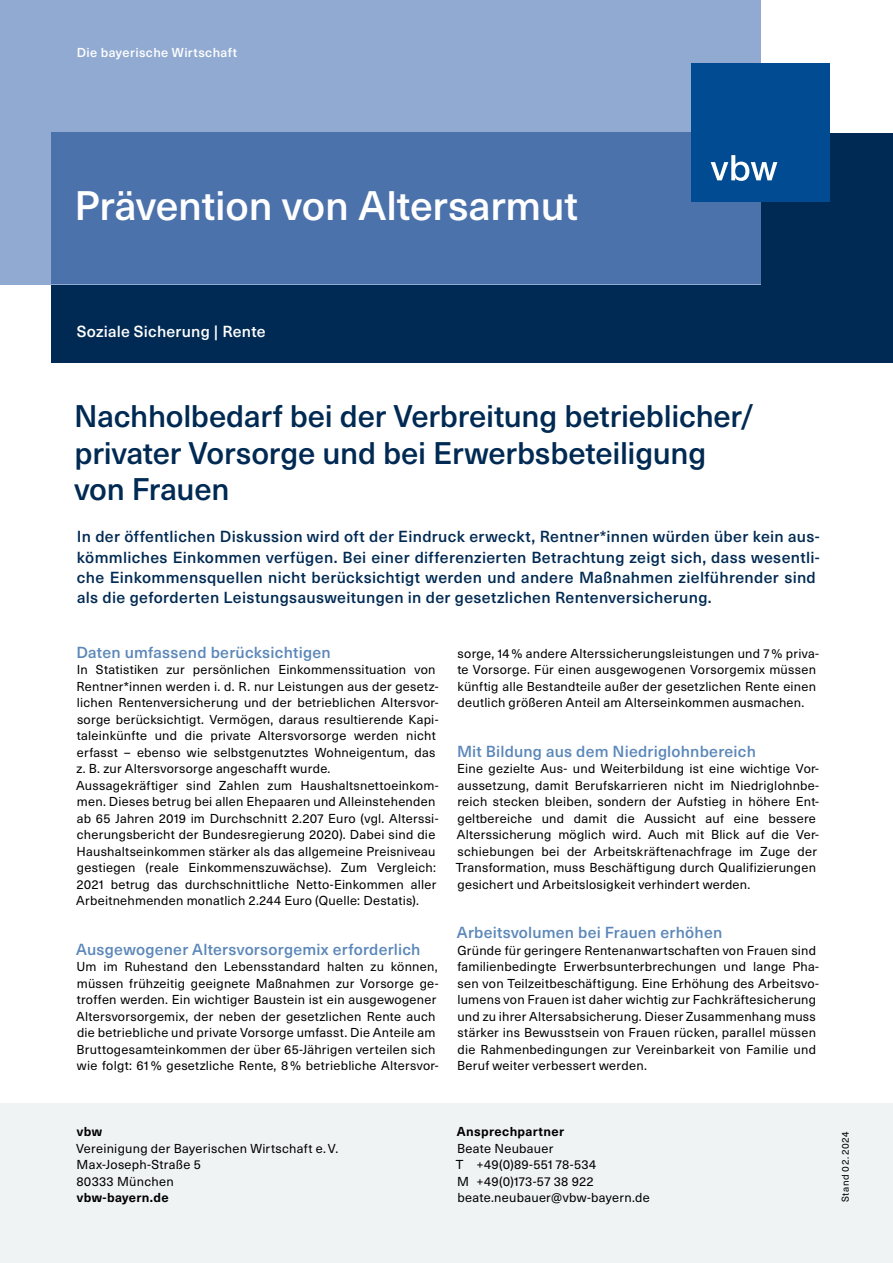
<style>
.page{position:relative;width:893px;height:1263px;background:#fff}
.page>*{position:absolute;margin:0;border:0;box-sizing:border-box;transform-origin:0 0}
.t1{font:500 40.5px "Neue Haas Unica Pro";letter-spacing:-.005em;color:#fff}
.t2{font:500 30.75px/36.8px "Neue Haas Unica Pro";letter-spacing:-.005em;color:#002a53}
.t3{font:500 15.75px/20.2px "Neue Haas Unica Pro";letter-spacing:.02em;color:#002a53}
.t4{font:500 15.75px "Neue Haas Unica Pro";letter-spacing:.015em;color:#5b87b9}
.t5{font:500 15.75px "Neue Haas Unica Pro";letter-spacing:.015em;color:#fff}
.t6{font:12.75px/16.5px "Neue Haas Unica Pro";letter-spacing:.02em;color:#000}
.t7{font:700 12.75px "Neue Haas Unica Pro";letter-spacing:.025em;color:#000}
.t8{font:500 12.75px "Neue Haas Unica Pro";letter-spacing:.035em;color:#fff}
.t9{font:9.75px "Neue Haas Unica Pro";letter-spacing:.045em;color:#000}
</style>
<div class="page">
<div style="left:51px;top:133px;width:842px;height:229px;background:#002a53"></div>
<div style="left:0;top:0;width:760px;height:284px;background:#91aad1"></div>
<div style="left:51px;top:133px;width:709px;height:151px;background:#4c72ab"></div>
<div style="left:691px;top:63px;width:138px;height:139px;background:#004b91"></div>
<svg style="left:711px;top:155px;width:66px;height:26px"></svg>
<div style="left:0;top:1103px;width:893px;height:160px;background:#f0f3f4"></div>
<p class="t8" style="left:77px;top:44px;width:162px">Die bayerische Wirtschaft</p>
<h1 class="t1" style="left:75px;top:181px;width:505px">Prävention von Altersarmut</h1>
<p class="t5" style="left:77px;top:322px;width:190px">Soziale Sicherung | Rente</p>
<h2 class="t2" style="left:74px;top:398px;width:682px">Nachholbedarf bei der Verbreitung betrieblicher/ privater Vorsorge und bei Erwerbsbeteiligung von Frauen</h2>
<p class="t3" style="left:77px;top:527px;width:744px">In der öffentlichen Diskussion wird oft der Eindruck erweckt, Rentner*innen würden über kein aus&shy;kömmliches Einkommen verfügen. Bei einer differenzierten Betrachtung zeigt sich, dass wesentli&shy;che Einkommensquellen nicht berücksichtigt werden und andere Maßnahmen zielführender sind als die geforderten Leistungsausweitungen in der gesetzlichen Rentenversicherung.</p>
<p class="t4" style="left:76px;top:643px;width:256px">Daten umfassend berücksichtigen</p>
<p class="t6" style="left:76px;top:662px;width:364px">In Statistiken zur persönlichen Einkommenssituation von Rentner*innen werden i. d. R. nur Leistungen aus der gesetz&shy;lichen Rentenversicherung und der betrieblichen Altersvor&shy;sorge berücksichtigt. Vermögen, daraus resultierende Kapi&shy;taleinkünfte und die private Altersvorsorge werden nicht erfasst – ebenso wie selbstgenutztes Wohneigentum, das z. B. zur Altersvorsorge angeschafft wurde.<br>Aussagekräftiger sind Zahlen zum Haushaltsnettoeinkom&shy;men. Dieses betrug bei allen Ehepaaren und Alleinstehenden ab 65 Jahren 2019 im Durchschnitt 2.207 Euro (vgl. Alterssi&shy;cherungsbericht der Bundesregierung 2020). Dabei sind die Haushaltseinkommen stärker als das allgemeine Preisniveau gestiegen (reale Einkommenszuwächse). Zum Vergleich:<br>2021 betrug das durchschnittliche Netto-Einkommen aller Arbeitnehmenden monatlich 2.244 Euro (Quelle: Destatis).</p>
<p class="t4" style="left:76px;top:940px;width:346px">Ausgewogener Altersvorsorgemix erforderlich</p>
<p class="t6" style="left:76px;top:959px;width:364px">Um im Ruhestand den Lebensstandard halten zu können, müssen frühzeitig geeignete Maßnahmen zur Vorsorge ge&shy;troffen werden. Ein wichtiger Baustein ist ein ausgewogener Altersvorsorgemix, der neben der gesetzlichen Rente auch die betriebliche und private Vorsorge umfasst. Die Anteile am Bruttogesamteinkommen der über 65-Jährigen verteilen sich wie folgt: 61 % gesetzliche Rente, 8 % betriebliche Altersvor-</p>
<p class="t6" style="left:457px;top:645px;width:363px">sorge, 14 % andere Alterssicherungsleistungen und 7 % priva&shy;te Vorsorge. Für einen ausgewogenen Vorsorgemix müssen künftig alle Bestandteile außer der gesetzlichen Rente einen deutlich größeren Anteil am Alterseinkommen ausmachen.</p>
<p class="t4" style="left:457px;top:742px;width:300px">Mit Bildung aus dem Niedriglohnbereich</p>
<p class="t6" style="left:456px;top:761px;width:365px">Eine gezielte Aus- und Weiterbildung ist eine wichtige Vor&shy;aussetzung, damit Berufskarrieren nicht im Niedriglohnbe&shy;reich stecken bleiben, sondern der Aufstieg in höhere Ent&shy;geltbereiche und damit die Aussicht auf eine bessere Alterssicherung möglich wird. Auch mit Blick auf die Ver&shy;schiebungen bei der Arbeitskräftenachfrage im Zuge der Transformation, muss Beschäftigung durch Qualifizierungen gesichert und Arbeitslosigkeit verhindert werden.</p>
<p class="t4" style="left:457px;top:923px;width:267px">Arbeitsvolumen bei Frauen erhöhen</p>
<p class="t6" style="left:457px;top:942px;width:363px">Gründe für geringere Rentenanwartschaften von Frauen sind familienbedingte Erwerbsunterbrechungen und lange Pha&shy;sen von Teilzeitbeschäftigung. Eine Erhöhung des Arbeitsvo&shy;lumens von Frauen ist daher wichtig zur Fachkräftesicherung und zu ihrer Altersabsicherung. Dieser Zusammenhang muss stärker ins Bewusstsein von Frauen rücken, parallel müssen die Rahmenbedingungen zur Vereinbarkeit von Familie und Beruf weiter verbessert werden.</p>
<p class="t7" style="left:77px;top:1124px;width:27px">vbw</p>
<p class="t6" style="left:76px;top:1140px;width:264px">Vereinigung der Bayerischen Wirtschaft e.V.<br>Max-Joseph-Straße 5<br>80333 München</p>
<p class="t7" style="left:77px;top:1190px;width:93px">vbw-bayern.de</p>
<p class="t7" style="left:457px;top:1124px;width:109px">Ansprechpartner</p>
<p class="t6" style="left:456px;top:1140px;width:196px">Beate Neubauer<br>T +49(0)89-551 78-534<br>M +49(0)173-57 38 922 beate.neubauer@vbw-bayern.de</p>
<p class="t9" style="left:839px;top:1202px;width:72px;rotate:-90deg">Stand 02. 2024</p>
</div>
